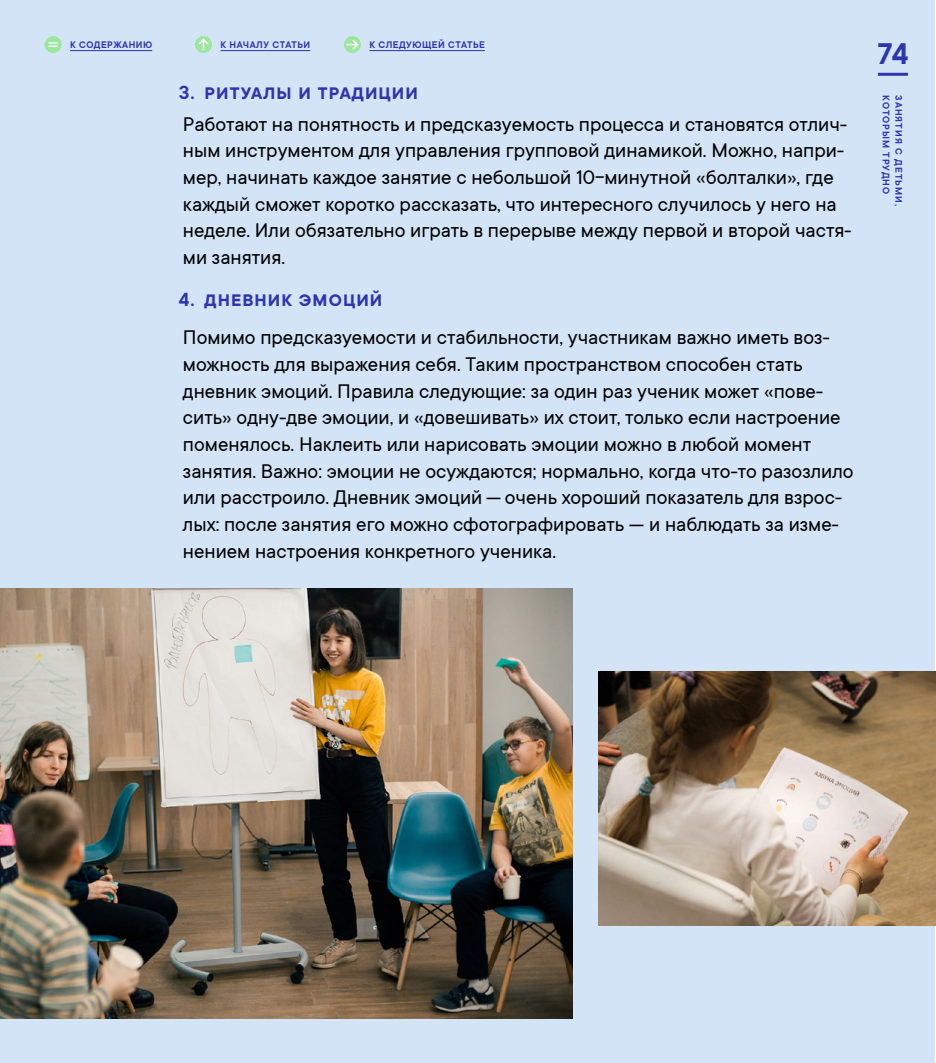
<style>
.page{position:relative;width:936px;height:1063px;background:#fff}
.page>*{position:absolute;margin:0;border:0;box-sizing:border-box;transform-origin:0 0}
.t1{font:600 33px "TT Commons";color:#2e35ad}
.t2{font:21.9px/26.7px "TT Commons";color:#000}
.t3{font:600 21px "TT Commons";letter-spacing:.105em;color:#2e35ad}
.t4{font:600 10.5px "TT Commons";letter-spacing:.05em;color:#2e35ad}
.t5{font:600 10.5px "TT Commons";letter-spacing:.1em;color:#2e35ad}
</style>
<div class="page">
<div style="left:0;top:0;width:934px;height:1063px;background:#d3e4f6"></div>
<hr style="left:877px;top:73px;width:30px;height:3px;background:#2e35ad">
<hr style="left:70px;top:50px;width:82px;height:1px;background:#2e35ad">
<div style="left:45px;top:36px;width:17px;height:17px;background:#9be79f;border-radius:50%"></div>
<svg style="left:49px;top:42px;width:9px;height:5px"></svg>
<hr style="left:220px;top:50px;width:90px;height:1px;background:#2e35ad">
<div style="left:195px;top:36px;width:17px;height:17px;background:#9be79f;border-radius:50%"></div>
<svg style="left:197px;top:37px;width:13px;height:13px"></svg>
<hr style="left:369px;top:50px;width:116px;height:1px;background:#2e35ad">
<div style="left:344px;top:36px;width:17px;height:17px;background:#9be79f;border-radius:50%"></div>
<svg style="left:346px;top:38px;width:13px;height:13px"></svg>
<img style="left:598px;top:672px;width:337px;height:253px">
<img style="left:0;top:589px;width:573px;height:430px">
<p class="t4" style="left:70px;top:39px;width:84px">К СОДЕРЖАНИЮ</p>
<p class="t4" style="left:220px;top:39px;width:91px">К НАЧАЛУ СТАТЬИ</p>
<p class="t4" style="left:369px;top:39px;width:117px">К СЛЕДУЮЩЕЙ СТАТЬЕ</p>
<p class="t3" style="left:179px;top:81px;width:241px">3. Ритуалы и традиции</p>
<p class="t2" style="left:183px;top:111px;width:670px">Работают на понятность и предсказуемость процесса и становятся отлич&shy;ным инструментом для управления групповой динамикой. Можно, напри&shy;мер, начинать каждое занятие с небольшой 10‑минутной «болталки», где каждый сможет коротко рассказать, что интересного случилось у него на неделе. Или обязательно играть в перерыве между первой и второй частя&shy;ми занятия.</p>
<p class="t3" style="left:179px;top:288px;width:205px">4. Дневник эмоций</p>
<p class="t2" style="left:183px;top:324px;width:672px">Помимо предсказуемости и стабильности, участникам важно иметь воз&shy;можность для выражения себя. Таким пространством способен стать дневник эмоций. Правила следующие: за один раз ученик может «пове&shy;сить» одну-две эмоции, и «довешивать» их стоит, только если настроение поменялось. Наклеить или нарисовать эмоции можно в любой момент занятия. Важно: эмоции не осуждаются; нормально, когда что-то разозлило или расстроило. Дневник эмоций — очень хороший показатель для взрос&shy;лых: после занятия его можно сфотографировать — и наблюдать за изме&shy;нением настроения конкретного ученика.</p>
<h1 class="t1" style="left:877px;top:35px;width:32px">74</h1>
<p class="t5" style="left:891px;top:95px;width:100px;rotate:90deg">КОТОРЫМ ТРУДНО</p>
<p class="t5" style="left:904px;top:95px;width:112px;rotate:90deg">ЗАНЯТИЯ С ДЕТЬМИ,</p>
</div>
